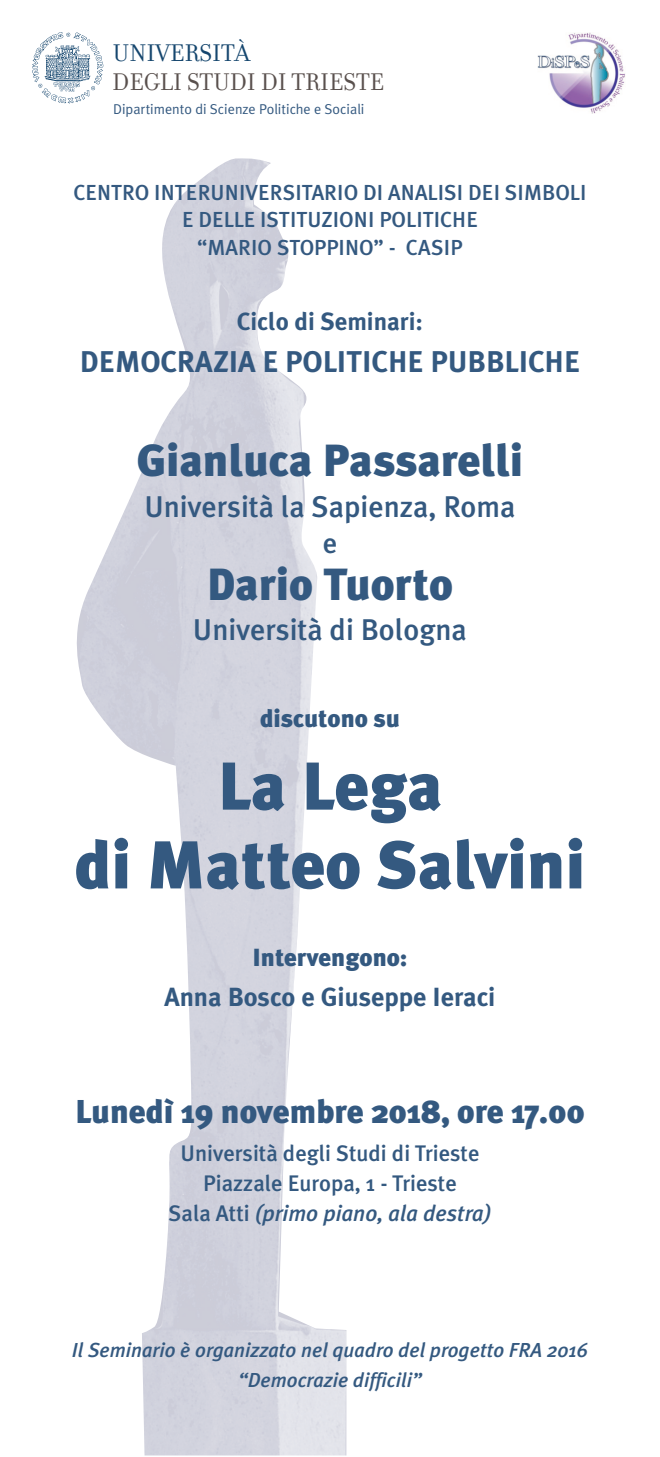
<style>
.page{position:relative;width:660px;height:1457px;background:#fff}
.page>*{position:absolute;margin:0;border:0;box-sizing:border-box;transform-origin:0 0}
.t1{font:900 67.5px/78.8px "Meta Plus";color:#345980;text-align:center}
.t2{font:900 45px "Meta Plus";color:#345980}
.t3{font:900 33px "Meta Plus";color:#345980}
.t4{font:500 30px "Meta Plus";color:#345980}
.t5{font:700 30px "Meta Plus";color:#345980}
.t6{font:500 28.5px "Meta Plus";color:#345980}
.t7{font:700 26.25px "Meta Plus";color:#345980}
.t8{font:25.95px "Filosofia";color:#59504d}
.t9{font:25.95px "Filosofia";color:#15466e}
.t10{font:900 24.75px "Meta Plus";color:#345980}
.t11{font:700 24.75px "Meta Plus";color:#345980}
.t12{font:500 22.5px/30px "Meta Plus";color:#345980;text-align:center}
.t13{font:500 21.75px/27.8px "Meta Plus";color:#345980;text-align:center}
.t14{font:italic 500 20.25px/29.2px "Meta Plus";color:#345980;text-align:center}
.t15{font:14.25px "Meta Plus Normal";color:#345980}
.s1{font-style:italic}
</style>
<div class="page">
<img style="left:77px;top:158px;width:269px;height:1297px">
<svg style="left:32px;top:32px;width:71px;height:71px"></svg>
<img style="left:537px;top:32px;width:88px;height:81px">
<p class="t9" style="left:113px;top:42px;width:138px">UNIVERSITÀ</p>
<p class="t8" style="left:112px;top:71px;width:273px">DEGLI STUDI DI TRIESTE</p>
<p class="t15" style="left:113px;top:101px;width:253px">Dipartimento di Scienze Politiche e Sociali</p>
<p class="t13" style="left:73px;top:178px;width:514px">CENTRO INTERUNIVERSITARIO DI ANALISI DEI SIMBOLI<br>E DELLE ISTITUZIONI POLITICHE<br>“MARIO STOPPINO” - CASIP</p>
<p class="t11" style="left:237px;top:307px;width:187px">Ciclo di Seminari:</p>
<h3 class="t5" style="left:80px;top:344px;width:501px">DEMOCRAZIA E POLITICHE PUBBLICHE</h3>
<h2 class="t2" style="left:137px;top:434px;width:387px">Gianluca Passarelli</h2>
<h3 class="t4" style="left:144px;top:489px;width:372px">Università la Sapienza, Roma</h3>
<h3 class="t6" style="left:322px;top:526px;width:16px">e</h3>
<h2 class="t2" style="left:206px;top:557px;width:248px">Dario Tuorto</h2>
<h3 class="t4" style="left:193px;top:612px;width:275px">Università di Bologna</h3>
<p class="t10" style="left:260px;top:704px;width:141px">discutono su</p>
<h1 class="t1" style="left:74px;top:747px;width:512px">La Lega<br>di Matteo Salvini</h1>
<p class="t10" style="left:252px;top:943px;width:156px">Intervengono:</p>
<p class="t7" style="left:164px;top:981px;width:332px">Anna Bosco e Giuseppe Ieraci</p>
<h3 class="t3" style="left:75px;top:1092px;width:511px">Lunedì 19 novembre 2018, ore 17.00</h3>
<p class="t12" style="left:168px;top:1137px;width:324px">Università degli Studi di Trieste<br>Piazzale Europa, 1 - Trieste<br>Sala Atti <span class="s1">(primo piano, ala destra)</span></p>
<p class="t14" style="left:72px;top:1335px;width:517px">Il Seminario è organizzato nel quadro del progetto FRA 2016 “Democrazie difficili”</p>
</div>
